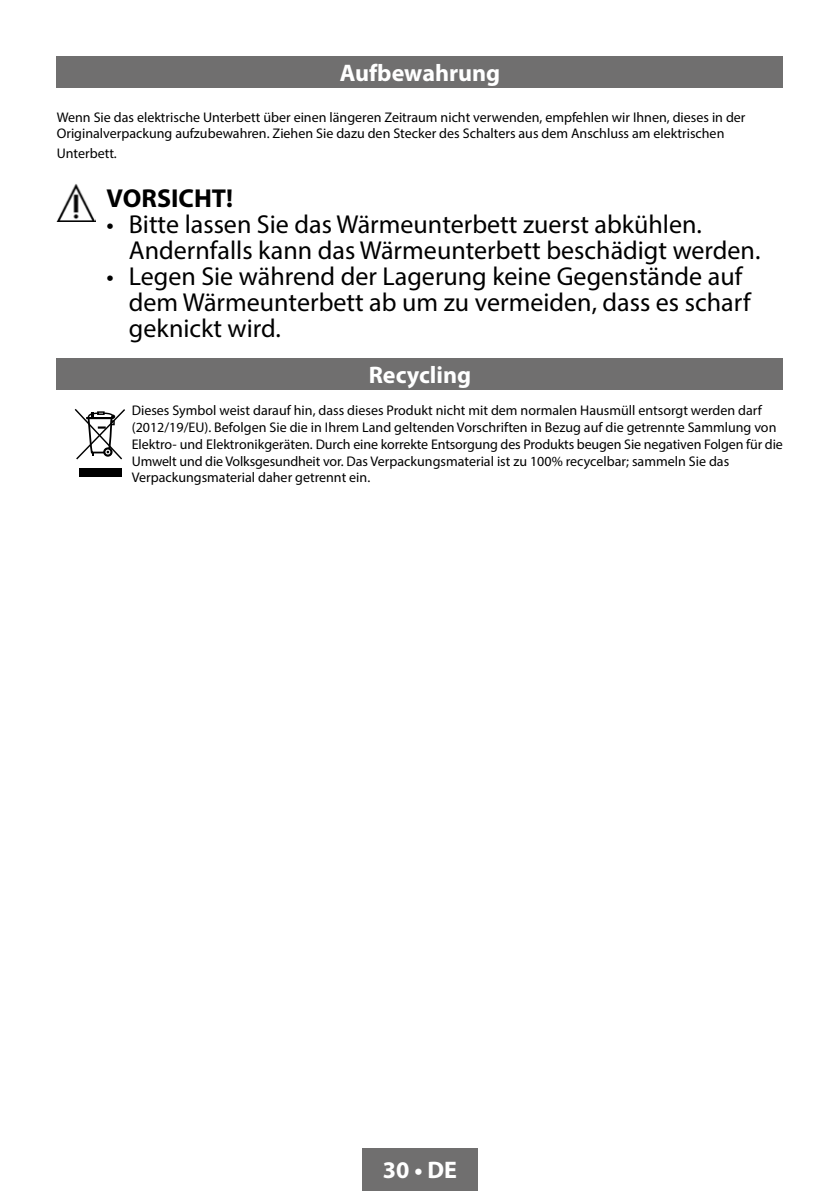
<style>
.page{position:relative;width:840px;height:1191px;background:#fff}
.page>*{position:absolute;margin:0;border:0;box-sizing:border-box;transform-origin:0 0}
.t1{font:26px/26px "Myriad Pro";color:#000}
.t2{font:700 26px "Myriad Pro";color:#000}
.t3{font:700 24px "Myriad Pro";color:#fff}
.t4{font:14px/16.8px "Myriad Pro";color:#000}
</style>
<div class="page">
<div style="left:362px;top:1148px;width:115px;height:43px;background:#706f6f"></div>
<div style="left:57px;top:57px;width:725px;height:31px;background:#706f6f"></div>
<img style="left:57px;top:184px;width:38px;height:37px">
<div style="left:57px;top:358px;width:725px;height:31px;background:#706f6f"></div>
<svg style="left:74px;top:409px;width:51px;height:51px"></svg>
<div style="left:79px;top:468px;width:43px;height:9px;background:#000"></div>
<h2 class="t3" style="left:339px;top:58px;width:162px">Aufbewahrung</h2>
<p class="t4" style="left:57px;top:108px;width:690px">Wenn Sie das elektrische Unterbett über einen längeren Zeitraum nicht verwenden, empfehlen wir Ihnen, dieses in der<br>Originalverpackung aufzubewahren. Ziehen Sie dazu den Stecker des Schalters aus dem Anschluss am elektrischen</p>
<p class="t4" style="left:57px;top:145px;width:62px">Unterbett.</p>
<h1 class="t2" style="left:107px;top:181px;width:128px">VORSICHT!</h1>
<h1 class="t1" style="left:129px;top:211px;width:632px;text-indent:-22px">• Bitte lassen Sie das Wärmeunterbett zuerst abkühlen.<br>Andernfalls kann das Wärmeunterbett beschädigt werden.</h1>
<h1 class="t1" style="left:129px;top:263px;width:623px;text-indent:-22px">• Legen Sie während der Lagerung keine Gegenstände auf dem Wärmeunterbett ab um zu vermeiden, dass es scharf geknickt wird.</h1>
<h2 class="t3" style="left:368px;top:359px;width:104px">Recycling</h2>
<p class="t4" style="left:132px;top:402px;width:652px">Dieses Symbol weist darauf hin, dass dieses Produkt nicht mit dem normalen Hausmüll entsorgt werden darf (2012/19/EU). Befolgen Sie die in Ihrem Land geltenden Vorschriften in Bezug auf die getrennte Sammlung von Elektro- und Elektronikgeräten. Durch eine korrekte Entsorgung des Produkts beugen Sie negativen Folgen für die Umwelt und die Volksgesundheit vor. Das Verpackungsmaterial ist zu 100% recycelbar; sammeln Sie das Verpackungsmaterial daher getrennt ein.</p>
<h2 class="t3" style="left:383px;top:1153px;width:75px">30 • DE</h2>
</div>
